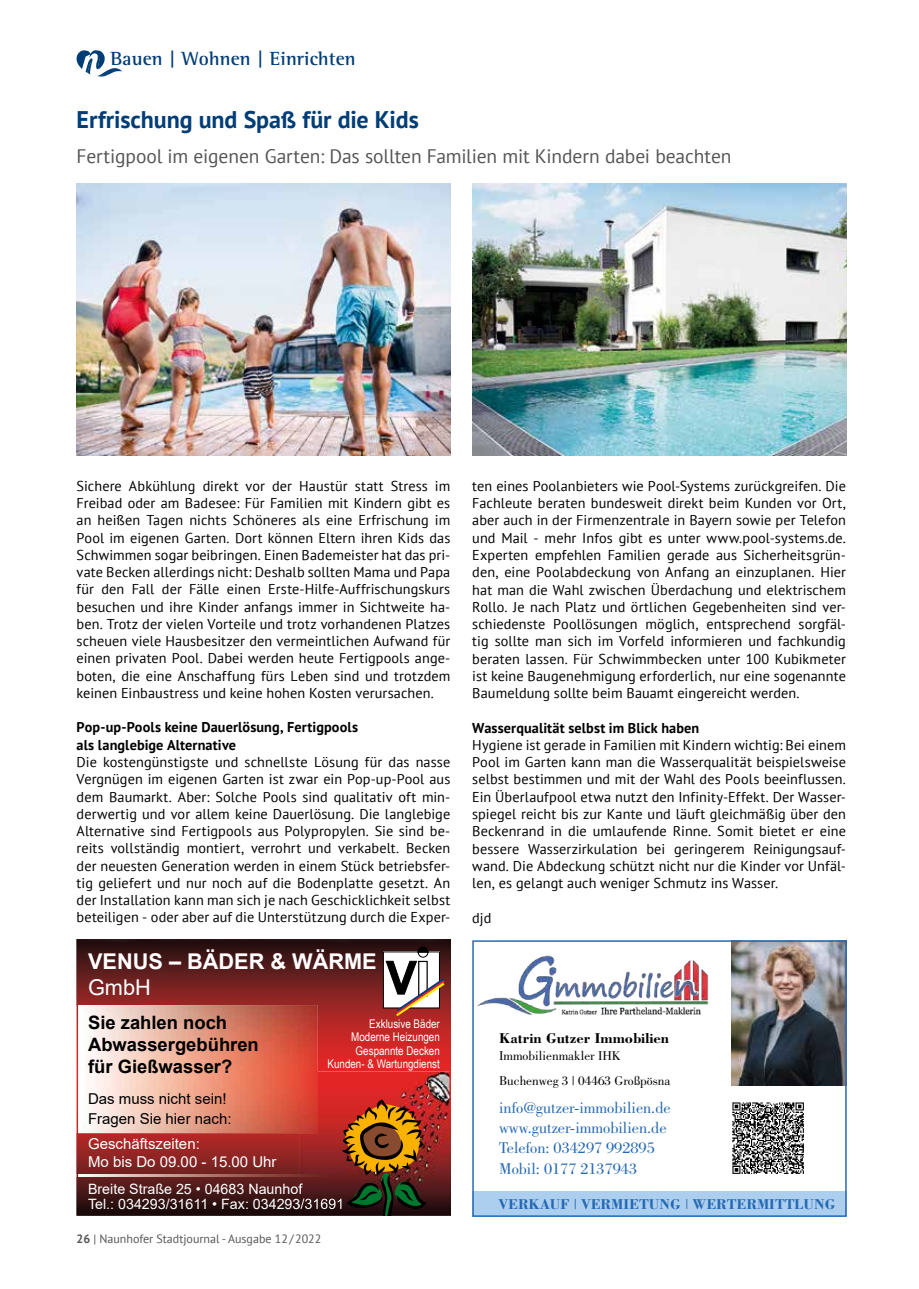
<style>
.page{position:relative;width:919px;height:1289px;background:#fff}
.page>*{position:absolute;margin:0;border:0;box-sizing:border-box;transform-origin:0 0}
.t1{font:700 24px "PT Sans";letter-spacing:-.005em;color:#003d76}
.t2{font:700 21.75px "Arial";color:#fff}
.t3{font:21.75px "Arial";color:#fff}
.t4{font:19.5px "PT Sans";letter-spacing:-.005em;color:#565655}
.t5{font:700 19.5px "Rotis Semi Serif Std";letter-spacing:.005em;color:#003d76}
.t6{font:700 18.45px/22px "Arial";color:#000}
.t7{font:16.2px/19px "Bodoni";color:#2669b2}
.t8{font:15px/18px "Arial";color:#fff}
.t9{font:15px/19.5px "Arial";color:#000}
.t10{font:700 14.7px "Bodoni";color:#2669b2}
.t11{font:700 14.7px "Bodoni";color:#000}
.t12{font:14.25px/17.2px "PT Sans";letter-spacing:.005em;color:#000;text-align:justify}
.t13{font:700 14.25px/17.2px "PT Sans";letter-spacing:.01em;color:#000}
.t14{font:14.25px/15px "Arial";color:#fff}
.t15{font:13.2px/25px "Bodoni";color:#000}
.t16{font:12px/13.5px "Arial Narrow";color:#fff;text-align:right}
.t17{font:12px "PT Sans";color:#565655}
.s1{font-weight:700}
.s2{font-weight:400}
</style>
<div class="page">
<svg style="left:77px;top:50px;width:44px;height:20px"></svg>
<svg style="left:77px;top:944px;width:374px;height:271px;background:#a55049"></svg>
<svg style="left:342px;top:1099px;width:84px;height:116px;background:#774414"></svg>
<img style="left:731px;top:944px;width:112px;height:141px">
<div style="left:472px;top:1191px;width:374px;height:25px;background:#adcfef"></div>
<div style="left:472px;top:940px;width:374px;height:276px;border:2px solid #2669b2"></div>
<img style="left:732px;top:1102px;width:72px;height:72px">
<img style="left:477px;top:955px;width:232px;height:60px">
<div style="left:57px;top:461px;width:808px;height:483px;background:#fff"></div>
<img style="left:77px;top:184px;width:374px;height:271px">
<img style="left:472px;top:184px;width:374px;height:271px">
<h3 class="t5" style="left:111px;top:47px;width:247px">Bauen | Wohnen | Einrichten</h3>
<h1 class="t1" style="left:77px;top:104px;width:344px">Erfrischung und Spaß für die Kids</h1>
<h3 class="t4" style="left:77px;top:143px;width:656px">Fertigpool im eigenen Garten: Das sollten Familien mit Kindern dabei beachten</h3>
<p class="t12" style="left:77px;top:477px;width:375px">Sichere Abkühlung direkt vor der Haustür statt Stress im Freibad oder am Badesee: Für Familien mit Kindern gibt es an heißen Tagen nichts Schöneres als eine Erfrischung im Pool im eigenen Garten. Dort können Eltern ihren Kids das Schwimmen sogar beibringen. Einen Bademeister hat das pri&shy;vate Becken allerdings nicht: Deshalb sollten Mama und Papa für den Fall der Fälle einen Erste-Hilfe-Auffrischungskurs besuchen und ihre Kinder anfangs immer in Sichtweite ha&shy;ben. Trotz der vielen Vorteile und trotz vorhandenen Platzes scheuen viele Hausbesitzer den vermeintlichen Aufwand für einen privaten Pool. Dabei werden heute Fertigpools ange&shy;boten, die eine Anschaffung fürs Leben sind und trotzdem keinen Einbaustress und keine hohen Kosten verursachen.</p>
<p class="t13" style="left:77px;top:718px;width:283px">Pop-up-Pools keine Dauerlösung, Fertigpools als langlebige Alternative</p>
<p class="t12" style="left:77px;top:753px;width:375px">Die kostengünstigste und schnellste Lösung für das nasse Vergnügen im eigenen Garten ist zwar ein Pop-up-Pool aus dem Baumarkt. Aber: Solche Pools sind qualitativ oft min&shy;derwertig und vor allem keine Dauerlösung. Die langlebige Alternative sind Fertigpools aus Polypropylen. Sie sind be&shy;reits vollständig montiert, verrohrt und verkabelt. Becken der neuesten Generation werden in einem Stück betriebsfer&shy;tig geliefert und nur noch auf die Bodenplatte gesetzt. An der Installation kann man sich je nach Geschicklichkeit selbst beteiligen - oder aber auf die Unterstützung durch die Exper-</p>
<h2 class="t2" style="left:88px;top:946px;width:290px">VENUS – BÄDER &amp; WÄRME</h2>
<h2 class="t3" style="left:88px;top:972px;width:64px">GmbH</h2>
<p class="t16" style="left:327px;top:1016px;width:114px">Exklusive Bäder<br>Moderne Heizungen<br>Gespannte Decken<br>Kunden- &amp; Wartungdienst</p>
<p class="t6" style="left:88px;top:1011px;width:172px">Sie zahlen noch<br>Abwassergebühren für Gießwasser?</p>
<p class="t9" style="left:88px;top:1089px;width:145px">Das muss nicht sein!<br>Fragen Sie hier nach:</p>
<p class="t8" style="left:88px;top:1134px;width:190px">Geschäftszeiten:<br>Mo bis Do 09.00 - 15.00 Uhr</p>
<p class="t14" style="left:88px;top:1181px;width:257px">Breite Straße 25 • 04683 Naunhof<br>Tel.: 034293/31611 • Fax: 034293/31691</p>
<p class="t17" style="left:77px;top:1230px;width:246px"><span class="s1">26</span> | Naunhofer Stadtjournal - Ausgabe 12/2022</p>
<p class="t12" style="left:472px;top:477px;width:375px">ten eines Poolanbieters wie Pool-Systems zurückgreifen. Die Fachleute beraten bundesweit direkt beim Kunden vor Ort, aber auch in der Firmenzentrale in Bayern sowie per Telefon und Mail - mehr Infos gibt es unter www.pool-systems.de.<br>Experten empfehlen Familien gerade aus Sicherheitsgrün&shy;den, eine Poolabdeckung von Anfang an einzuplanen. Hier hat man die Wahl zwischen Überdachung und elektrischem Rollo. Je nach Platz und örtlichen Gegebenheiten sind ver&shy;schiedenste Poollösungen möglich, entsprechend sorgfäl&shy;tig sollte man sich im Vorfeld informieren und fachkundig beraten lassen. Für Schwimmbecken unter 100 Kubikmeter ist keine Baugenehmigung erforderlich, nur eine sogenannte Baumeldung sollte beim Bauamt eingereicht werden.</p>
<p class="t13" style="left:472px;top:718px;width:228px">Wasserqualität selbst im Blick haben</p>
<p class="t12" style="left:472px;top:736px;width:375px">Hygiene ist gerade in Familien mit Kindern wichtig: Bei einem Pool im Garten kann man die Wasserqualität beispielsweise selbst bestimmen und mit der Wahl des Pools beeinflussen.<br>Ein Überlaufpool etwa nutzt den Infinity-Effekt. Der Wasser&shy;spiegel reicht bis zur Kante und läuft gleichmäßig über den Beckenrand in die umlaufende Rinne. Somit bietet er eine bessere Wasserzirkulation bei geringerem Reinigungsauf&shy;wand. Die Abdeckung schützt nicht nur die Kinder vor Unfäl&shy;len, es gelangt auch weniger Schmutz ins Wasser.</p>
<p class="t12" style="left:472px;top:908px;width:21px">djd</p>
<p class="t11" style="left:499px;top:1028px;width:171px">Katrin Gutzer Immobilien</p>
<p class="t15" style="left:499px;top:1043px;width:173px">Immobilienmakler IHK<br>Buchenweg 3 | 04463 Großpösna</p>
<p class="t7" style="left:499px;top:1098px;width:173px">info@gutzer-immobilien.de www.gutzer-immobilien.de</p>
<p class="t7" style="left:499px;top:1137px;width:157px;line-height:20.5px">Telefon: 034297 992895<br>Mobil: 0177 2137943</p>
<p class="t10" style="left:498px;top:1195px;width:338px">VERKAUF <span class="s2">|</span> VERMIETUNG <span class="s2">|</span> WERTERMITTLUNG</p>
</div>
